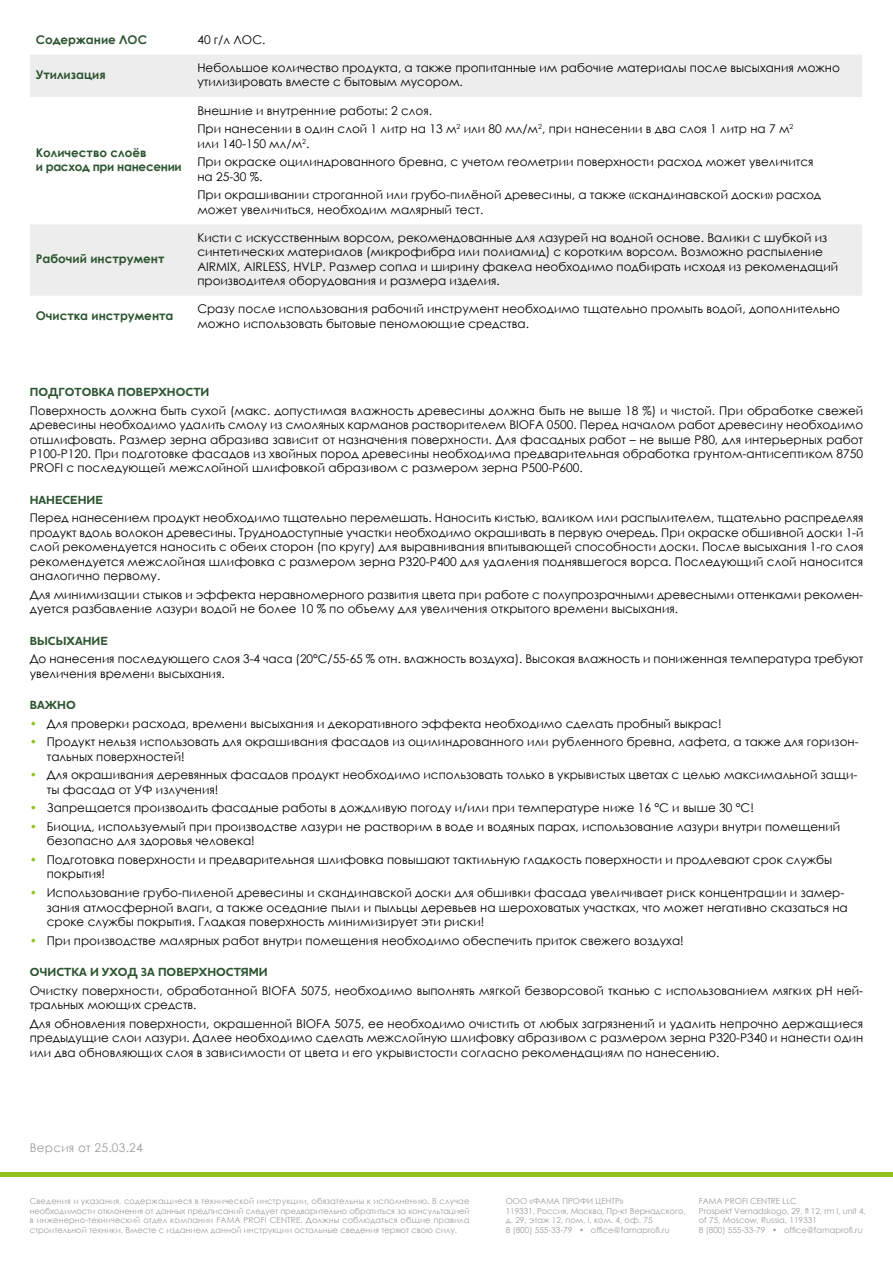
<style>
.page{position:relative;width:893px;height:1263px;background:#fff}
.page>*{position:absolute;margin:0;border:0;box-sizing:border-box;transform-origin:0 0}
.t1{font:12px/14.4px "Century Gothic";color:#000}
.t2{font:700 12px "Houschka Pro";color:#2d5531}
.t3{font:700 12px "Century Gothic";color:#2d5531}
.t4{font:700 12px/14.4px "Century Gothic";letter-spacing:-.025em;color:#2d5531}
.t5{font:12px "Century Gothic";letter-spacing:.02em;color:#9d9d9c}
.t6{font:8.25px/9.8px "Century Gothic";color:#9d9d9c}
.s1{color:#95c11f}
</style>
<div class="page">
<div style="left:0;top:1172px;width:893px;height:5px;background:#95c11f"></div>
<div style="left:30px;top:55px;width:832px;height:42px;background:#ededed"></div>
<div style="left:30px;top:224px;width:832px;height:72px;background:#ededed"></div>
<p class="t3" style="left:36px;top:30px;width:113px">Содержание ЛОС</p>
<p class="t1" style="left:197px;top:32px;width:70px">40 г/л ЛОС.</p>
<p class="t3" style="left:36px;top:66px;width:71px">Утилизация</p>
<p class="t1" style="left:197px;top:60px;width:644px">Небольшое количество продукта, а также пропитанные им рабочие материалы после высыхания можно утилизировать вместе с бытовым мусором.</p>
<p class="t4" style="left:36px;top:145px;width:147px">Количество слоёв<br>и расход при нанесении</p>
<p class="t3" style="left:36px;top:250px;width:130px">Рабочий инструмент</p>
<p class="t1" style="left:197px;top:101px;width:598px;line-height:18.6px">Внешние и внутренние работы: 2 слоя.<br>При нанесении в один слой 1 литр на 13 м<sup>2</sup> или 80 мл/м<sup>2</sup>, при нанесении в два слоя 1 литр на 7 м<sup>2</sup></p>
<p class="t1" style="left:197px;top:134px;width:618px;line-height:18.6px">или 140-150 мл/м<sup>2</sup>.<br>При окраске оцилиндрованного бревна, с учетом геометрии поверхности расход может увеличится</p>
<p class="t1" style="left:197px;top:167px;width:625px;line-height:18.6px">на 25-30 %.<br>При окрашивании строганной или грубо-пилёной древесины, а также «скандинавской доски» расход</p>
<p class="t1" style="left:197px;top:202px;width:288px">может увеличиться, необходим малярный тест.</p>
<p class="t1" style="left:197px;top:230px;width:642px">Кисти с искусственным ворсом, рекомендованные для лазурей на водной основе. Валики с шубкой из синтетических материалов (микрофибра или полиамид) с коротким ворсом. Возможно распыление AIRMIX, AIRLESS, HVLP. Размер сопла и ширину факела необходимо подбирать исходя из рекомендаций производителя оборудования и размера изделия.</p>
<p class="t3" style="left:36px;top:307px;width:139px">Очистка инструмента</p>
<p class="t1" style="left:197px;top:301px;width:644px">Cразу после использования рабочий инструмент необходимо тщательно промыть водой, дополнительно можно использовать бытовые пеномоющие средства.</p>
<p class="t2" style="left:30px;top:384px;width:181px">ПОДГОТОВКА ПОВЕРХНОСТИ</p>
<p class="t1" style="left:30px;top:403px;width:835px;text-align:justify">Поверхность должна быть сухой (макс. допустимая влажность древесины должна быть не выше 18 %) и чистой. При обработке свежей древесины необходимо удалить смолу из смоляных карманов растворителем BIOFA 0500. Перед началом работ древесину необходимо отшлифовать. Размер зерна абразива зависит от назначения поверхности. Для фасадных работ – не выше P80, для интерьерных работ P100-P120. При подготовке фасадов из хвойных пород древесины необходима предварительная обработка грунтом-антисептиком 8750<br>PROFI с последующей межслойной шлифовкой абразивом с размером зерна P500-P600.</p>
<p class="t2" style="left:30px;top:492px;width:75px">НАНЕСЕНИЕ</p>
<p class="t1" style="left:30px;top:511px;width:835px;text-align:justify">Перед нанесением продукт необходимо тщательно перемешать. Наносить кистью, валиком или распылителем, тщательно распределяя продукт вдоль волокон древесины. Труднодоступные участки необходимо окрашивать в первую очередь. При окраске обшивной доски 1-й слой рекомендуется наносить с обеих сторон (по кругу) для выравнивания впитывающей способности доски. После высыхания 1-го слоя рекомендуется межслойная шлифовка с размером зерна P320-Р400 для удаления поднявшегося ворса. Последующий слой наносится аналогично первому.</p>
<p class="t1" style="left:30px;top:587px;width:835px">Для минимизации стыков и эффекта неравномерного развития цвета при работе с полупрозрачными древесными оттенками рекомен&shy;дуется разбавление лазури водой не более 10 % по объему для увеличения открытого времени высыхания.</p>
<p class="t2" style="left:30px;top:633px;width:79px">ВЫСЫХАНИЕ</p>
<p class="t1" style="left:30px;top:651px;width:835px">До нанесения последующего слоя 3-4 часа (20°C/55-65 % отн. влажность воздуха). Высокая влажность и пониженная температура требуют увеличения времени высыхания.</p>
<p class="t2" style="left:30px;top:697px;width:47px">ВАЖНО</p>
<p class="t1" style="left:30px;top:716px;width:693px"><span class="s1">•</span> Для проверки расхода, времени высыхания и декоративного эффекта необходимо сделать пробный выкрас!</p>
<p class="t1" style="left:47px;top:734px;width:813px;text-indent:-17px"><span class="s1">•</span> Продукт нельзя использовать для окрашивания фасадов из оцилиндрованного или рубленного бревна, лафета, а также для горизон&shy;тальных поверхностей!</p>
<p class="t1" style="left:47px;top:768px;width:812px;text-indent:-17px"><span class="s1">•</span> Для окрашивания деревянных фасадов продукт необходимо использовать только в укрывистых цветах с целью максимальной защи&shy;ты фасада от УФ излучения!</p>
<p class="t1" style="left:30px;top:801px;width:726px"><span class="s1">•</span> Запрещается производить фасадные работы в дождливую погоду и/или при температуре ниже 16 °C и выше 30 °C!</p>
<p class="t1" style="left:47px;top:819px;width:795px;text-indent:-17px"><span class="s1">•</span> Биоцид, используемый при производстве лазури не растворим в воде и водяных парах, использование лазури внутри помещений безопасно для здоровья человека!</p>
<p class="t1" style="left:47px;top:852px;width:787px;text-indent:-17px"><span class="s1">•</span> Подготовка поверхности и предварительная шлифовка повышают тактильную гладкость поверхности и продлевают срок службы покрытия!</p>
<p class="t1" style="left:47px;top:885px;width:802px;text-indent:-17px"><span class="s1">•</span> Использование грубо-пиленой древесины и скандинавской доски для обшивки фасада увеличивает риск концентрации и замер&shy;зания атмосферной влаги, а также оседание пыли и пыльцы деревьев на шероховатых участках, что может негативно сказаться на сроке службы покрытия. Гладкая поверхность минимизирует эти риски!</p>
<p class="t1" style="left:30px;top:933px;width:655px"><span class="s1">•</span> При производстве малярных работ внутри помещения необходимо обеспечить приток свежего воздуха!</p>
<p class="t2" style="left:30px;top:964px;width:240px">ОЧИСТКА И УХОД ЗА ПОВЕРХНОСТЯМИ</p>
<p class="t1" style="left:30px;top:983px;width:835px">Очистку поверхности, обработанной BIOFA 5075, необходимо выполнять мягкой безворсовой тканью с использованием мягких рН ней&shy;тральных моющих средств.</p>
<p class="t1" style="left:30px;top:1016px;width:835px;text-align:justify">Для обновления поверхности, окрашенной BIOFA 5075, ее необходимо очистить от любых загрязнений и удалить непрочно держащиеся предыдущие слои лазури. Далее необходимо сделать межслойную шлифовку абразивом с размером зерна P320-Р340 и нанести один или два обновляющих слоя в зависимости от цвета и его укрывистости согласно рекомендациям по нанесению.</p>
<p class="t5" style="left:30px;top:1139px;width:115px">Версия от 25.03.24</p>
<p class="t6" style="left:30px;top:1196px;width:441px;text-align:justify">Сведения и указания, содержащиеся в технической инструкции, обязательны к исполнению. В случае необходимости отклонения от данных предписаний следует предварительно обратиться за консультацией в инженерно-технический отдел компании FAMA PROFI CENTRE. Должны соблюдаться общие правила строительной техники. Вместе с изданием данной инструкции остальные сведения теряют свою силу.</p>
<p class="t6" style="left:506px;top:1196px;width:181px">ООО «ФАМА ПРОФИ ЦЕНТР»<br>119331, Россия, Москва, Пр-кт Вернадского, д. 29, этаж 12, пом. I, ком. 4, оф. 75<br>8 (800) 555-33-79 • office@famaprofi.ru</p>
<p class="t6" style="left:699px;top:1196px;width:169px">FAMA PROFI CENTRE LLC<br>Prospekt Vernadskogo, 29, fl 12, rm I, unit 4, of 75, Moscow, Russia, 119331<br>8 (800) 555-33-79 • office@famaprofi.ru</p>
</div>
